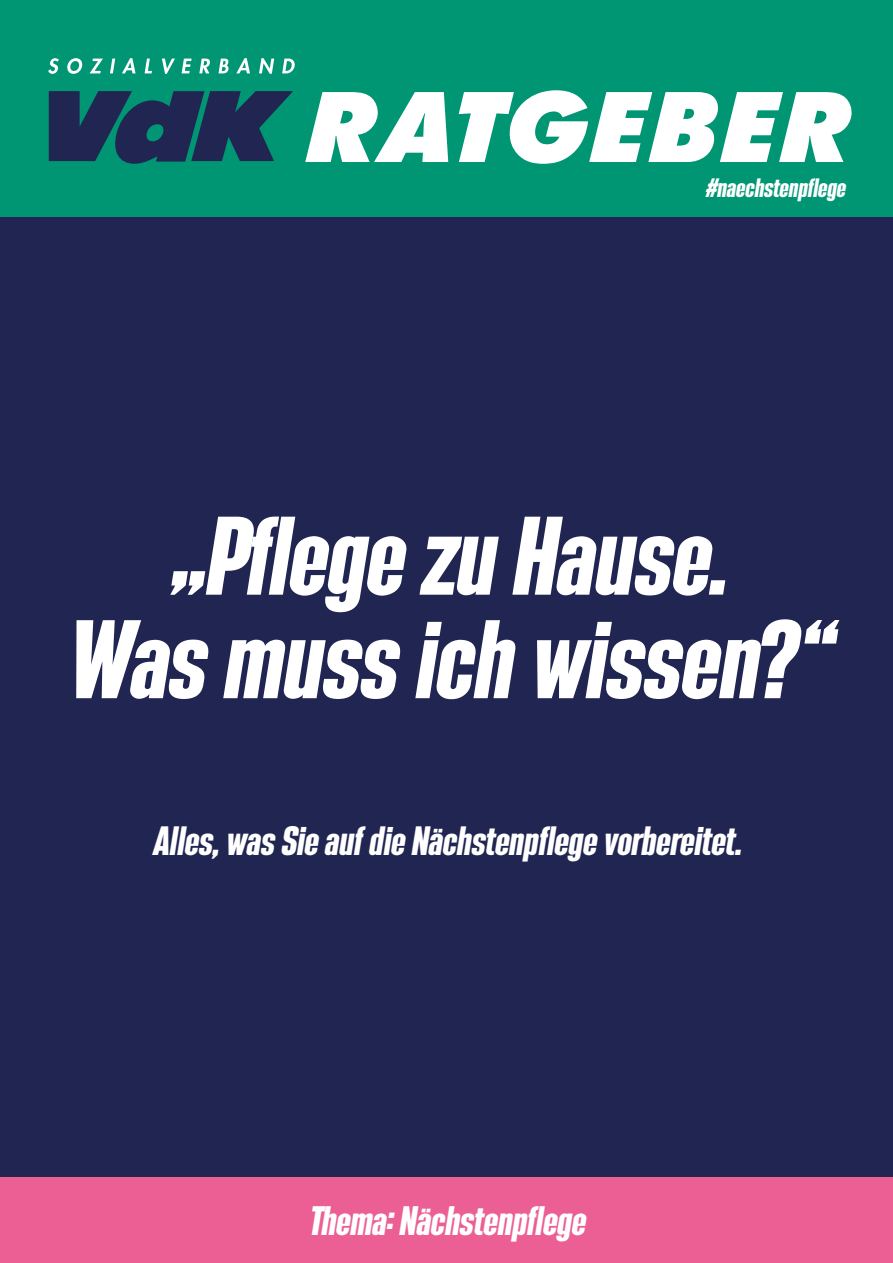
<style>
.page{position:relative;width:893px;height:1263px;background:#202552}
.page>*{position:absolute;margin:0;border:0;box-sizing:border-box;transform-origin:0 0}
.Titel{font:italic 600 97.5px "SEBLACK";letter-spacing:-.005em;color:#fff}
.Thema{font:italic 600 36px "SEBLACK";color:#fff}
.Untertitel{font:italic 600 35.85px "SEBLACK";color:#fff}
.naechstenpflege{font:italic 600 23.25px "SEBLACK";color:#fff}
</style>
<div class="page">
<div style="left:0;top:0;width:893px;height:217px;background:#009674"></div>
<div style="left:0;top:1178px;width:893px;height:85px;background:#ec5f94"></div>
<svg style="left:48px;top:58px;width:11px;height:16px"></svg>
<svg style="left:67px;top:58px;width:16px;height:16px"></svg>
<svg style="left:90px;top:59px;width:13px;height:14px"></svg>
<svg style="left:110px;top:59px;width:5px;height:14px"></svg>
<svg style="left:122px;top:58px;width:14px;height:15px"></svg>
<svg style="left:145px;top:59px;width:7px;height:14px"></svg>
<svg style="left:162px;top:59px;width:13px;height:15px"></svg>
<svg style="left:182px;top:59px;width:10px;height:14px"></svg>
<svg style="left:199px;top:59px;width:11px;height:14px"></svg>
<svg style="left:218px;top:59px;width:11px;height:14px"></svg>
<svg style="left:236px;top:58px;width:14px;height:15px"></svg>
<svg style="left:259px;top:58px;width:15px;height:16px"></svg>
<svg style="left:282px;top:59px;width:13px;height:14px"></svg>
<svg style="left:49px;top:91px;width:244px;height:73px"></svg>
<svg style="left:305px;top:90px;width:547px;height:74px"></svg>
<p class="naechstenpflege" style="left:705px;top:174px;width:142px">#naechstenpflege</p>
<p class="Titel" style="left:168px;top:497px;width:559px">„Pflege zu Hause.</p>
<p class="Titel" style="left:63px;top:600px;width:768px">Was muss ich wissen?“</p>
<p class="Untertitel" style="left:152px;top:819px;width:590px">Alles, was Sie auf die Nächstenpflege vorbereitet.</p>
<p class="Thema" style="left:308px;top:1199px;width:278px">Thema: Nächstenpflege</p>
</div>
